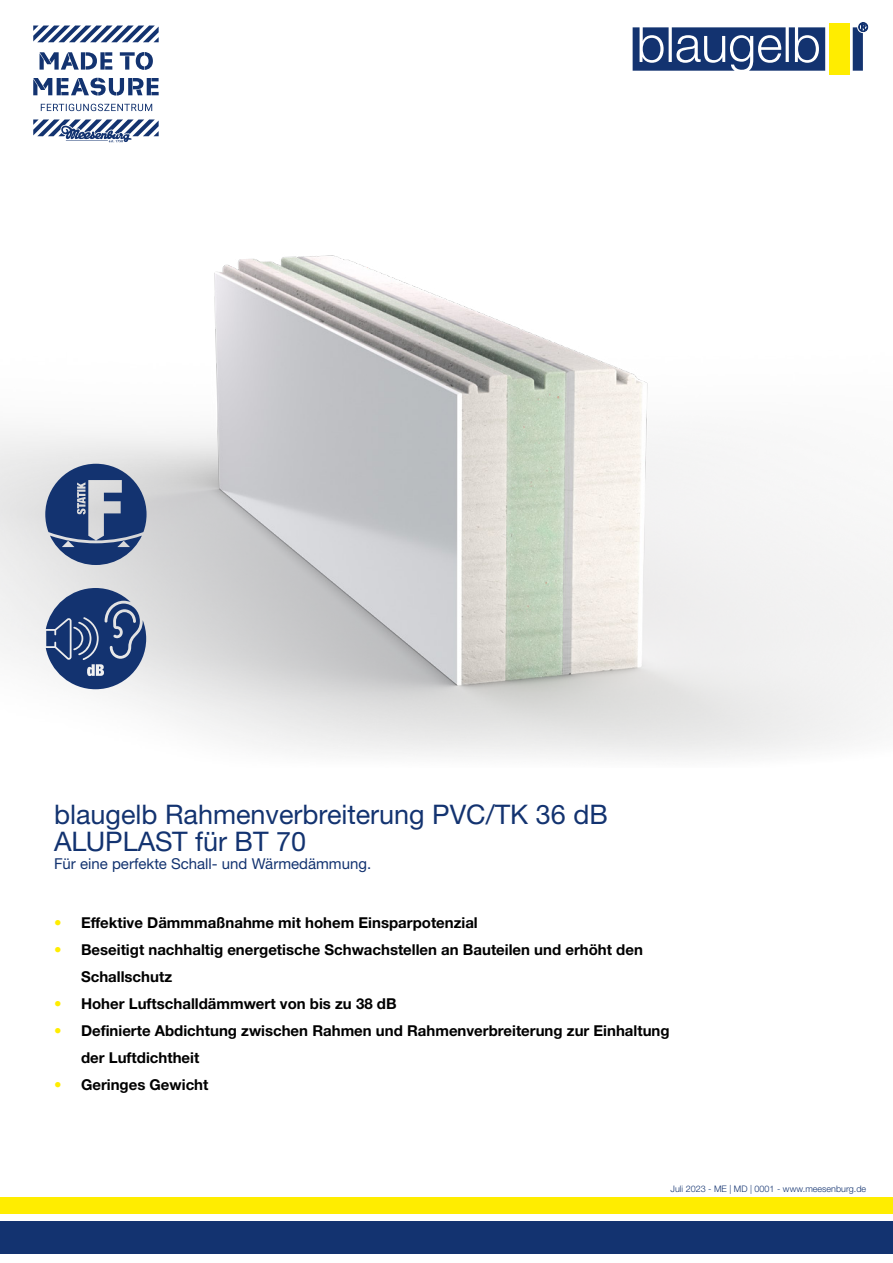
<style>
.page{position:relative;width:893px;height:1263px;background:#fff}
.page>*{position:absolute;margin:0;border:0;box-sizing:border-box;transform-origin:0 0}
.t1{font:27px/27px "Helvetica Neue World 55 Roman";color:#133370}
.t2{font:700 15px/27px "Helvetica Neue World 75";color:#000}
.t3{font:15px "Helvetica Neue World 55 Roman";color:#133370}
.t4{font:9px "Helvetica Neue World 45 Lt";color:#133370}
.s1{color:#ffed00}
</style>
<div class="page">
<div style="left:0;top:1222px;width:893px;height:32px;background:#133370"></div>
<div style="left:0;top:1197px;width:893px;height:17px;background:#ffed00"></div>
<svg style="left:633px;top:22px;width:235px;height:49px"></svg>
<div style="left:829px;top:23px;width:20px;height:51px;background:#ffed00"></div>
<img style="left:0;top:142px;width:893px;height:617px">
<svg style="left:33px;top:26px;width:126px;height:116px"></svg>
<svg style="left:45px;top:464px;width:102px;height:101px"></svg>
<svg style="left:46px;top:588px;width:100px;height:101px"></svg>
<h1 class="t1" style="left:54px;top:801px;width:555px">blaugelb Rahmenverbreiterung PVC/TK 36 dB<br>ALUPLAST für BT 70</h1>
<p class="t3" style="left:54px;top:855px;width:319px">Für eine perfekte Schall- und Wärmedämmung.</p>
<p class="t2" style="left:54px;top:909px;width:425px"><span class="s1">•</span> Effektive Dämmmaßnahme mit hohem Einsparpotenzial</p>
<p class="t2" style="left:81px;top:936px;width:563px;text-indent:-27px"><span class="s1">•</span> Beseitigt nachhaltig energetische Schwachstellen an Bauteilen und erhöht den<br>Schallschutz</p>
<p class="t2" style="left:54px;top:990px;width:344px"><span class="s1">•</span> Hoher Luftschalldämmwert von bis zu 38 dB</p>
<p class="t2" style="left:81px;top:1017px;width:590px;text-indent:-27px"><span class="s1">•</span> Definierte Abdichtung zwischen Rahmen und Rahmenverbreiterung zur Einhaltung der Luftdichtheit</p>
<p class="t2" style="left:54px;top:1071px;width:156px"><span class="s1">•</span> Geringes Gewicht</p>
<p class="t4" style="left:670px;top:1183px;width:197px">Juli 2023 - ME | MD | 0001 - www.meesenburg.de</p>
</div>
